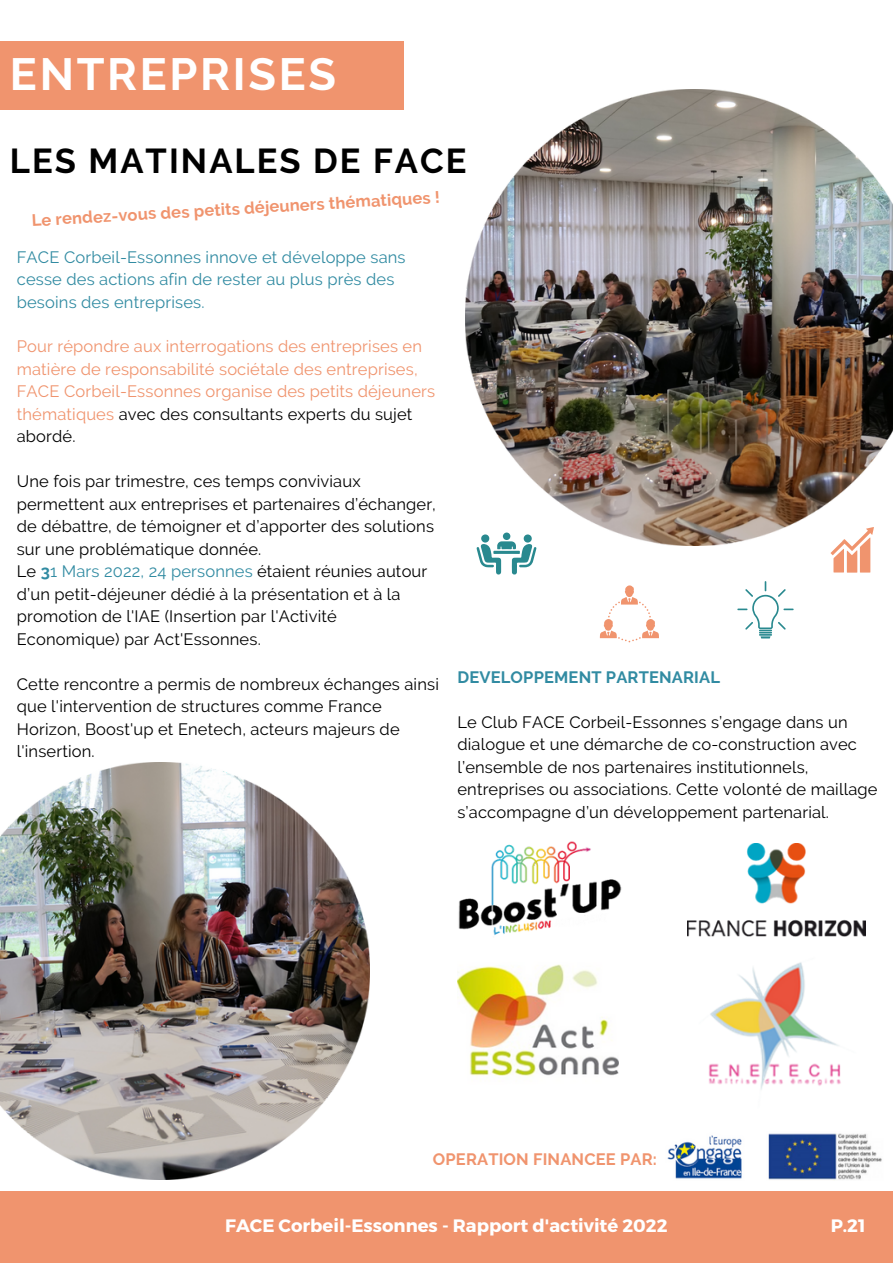
<style>
.page{position:relative;width:893px;height:1264px;background:#fff}
.page>*{position:absolute;margin:0;border:0;box-sizing:border-box;transform-origin:0 0}
.t1{font:700 45px "Raleway";letter-spacing:.06em;color:#fff}
.t2{font:700 34.5px "Raleway";letter-spacing:.06em;color:#000}
.t3{font:700 18px "Montserrat";color:#fff}
.t4{font:16.5px/22.5px "Raleway";letter-spacing:.01em;color:#000}
.t5{font:16.5px/22.5px "Raleway";letter-spacing:.01em;color:#f0946e}
.t6{font:16.5px/22.5px "Raleway";letter-spacing:.01em;color:#318ba2}
.t7{font:700 16.5px "Raleway";letter-spacing:.01em;color:#f0946e}
.t8{font:700 16.5px "Raleway";letter-spacing:.01em;color:#318ba2}
.s1{color:#000}
.s2{font-weight:700;color:#318ba2}
.s3{color:#318ba2}
</style>
<div class="page">
<div style="left:0;top:41px;width:403px;height:68px;background:#f0946e"></div>
<svg style="left:830px;top:546px;width:41px;height:26px"></svg>
<svg style="left:737px;top:581px;width:56px;height:57px"></svg>
<div style="left:0;top:1190px;width:892px;height:72px;background:#f0946e"></div>
<svg style="left:599px;top:585px;width:60px;height:57px"></svg>
<svg style="left:476px;top:546px;width:60px;height:28px"></svg>
<img style="left:458px;top:841px;width:164px;height:94px">
<img style="left:687px;top:843px;width:178px;height:93px">
<img style="left:457px;top:964px;width:161px;height:112px">
<img style="left:709px;top:962px;width:132px;height:128px">
<img style="left:667px;top:1133px;width:215px;height:47px">
<img style="left:466px;top:89px;width:426px;height:457px">
<img style="left:0;top:762px;width:369px;height:417px">
<p class="t1" style="left:10px;top:48px;width:327px">ENTREPRISES</p>
<p class="t2" style="left:10px;top:141px;width:458px">LES MATINALES DE FACE</p>
<p class="t7" style="left:31px;top:210px;width:410px;rotate:-3deg">Le rendez-vous des petits déjeuners thématiques !</p>
<p class="t6" style="left:17px;top:245px;width:390px">FACE Corbeil-Essonnes innove et développe sans cesse des actions afin de rester au plus près des besoins des entreprises.</p>
<p class="t5" style="left:17px;top:335px;width:420px">Pour répondre aux interrogations des entreprises en matière de responsabilité sociétale des entreprises, FACE Corbeil-Essonnes organise des petits déjeuners thématiques <span class="s1">avec des consultants experts du sujet abordé.</span></p>
<p class="t4" style="left:17px;top:470px;width:420px">Une fois par trimestre, ces temps conviviaux permettent aux entreprises et partenaires d’échanger, de débattre, de témoigner et d’apporter des solutions sur une problématique donnée.</p>
<p class="t4" style="left:17px;top:560px;width:412px">Le <span class="s2">3</span><span class="s3">1 Mars 2022, 24 personnes</span> étaient réunies autour d’un petit-déjeuner dédié à la présentation et à la promotion de l'IAE (Insertion par l'Activité Economique) par Act'Essonnes.</p>
<p class="t4" style="left:17px;top:672px;width:423px">Cette rencontre a permis de nombreux échanges ainsi que l'intervention de structures comme France Horizon, Boost'up et Enetech, acteurs majeurs de l'insertion.</p>
<p class="t8" style="left:457px;top:667px;width:264px">DEVELOPPEMENT PARTENARIAL</p>
<p class="t4" style="left:457px;top:710px;width:421px">Le Club FACE Corbeil-Essonnes s’engage dans un dialogue et une démarche de co-construction avec l’ensemble de nos partenaires institutionnels, entreprises ou associations. Cette volonté de maillage s’accompagne d’un développement partenarial.</p>
<p class="t7" style="left:433px;top:1149px;width:225px">OPERATION FINANCEE PAR:</p>
<p class="t3" style="left:225px;top:1213px;width:444px">FACE Corbeil-Essonnes - Rapport d'activité 2022</p>
<p class="t3" style="left:830px;top:1213px;width:36px">P.21</p>
</div>
